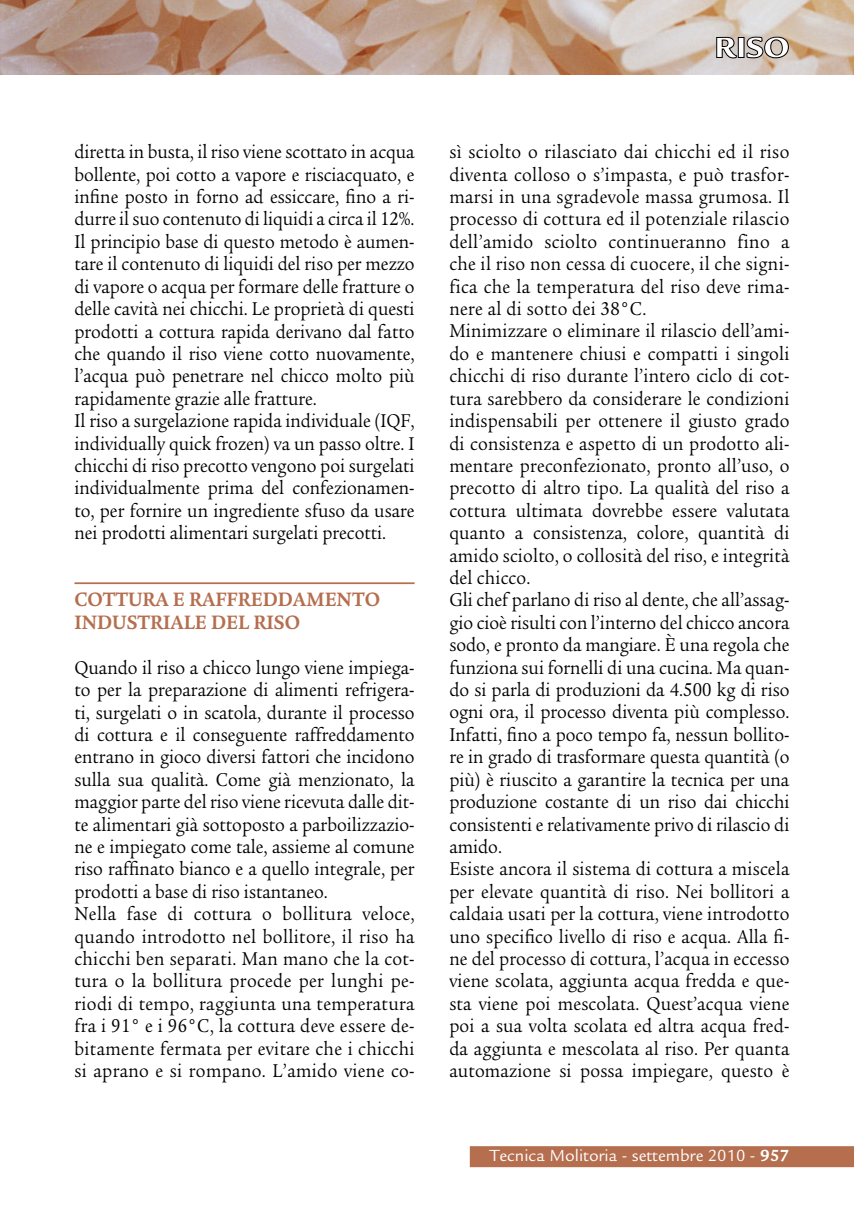
<style>
.page{position:relative;width:854px;height:1211px;background:#fff}
.page>*{position:absolute;margin:0;border:0;box-sizing:border-box;transform-origin:0 0}
.t1{font:900 31.5px "Legacy Sans Std";color:#fff}
.t2{font:700 21px/22.4px "Legacy Serif Std";color:#b56e4e;scale:.9 1}
.t3{font:20.12px/22.4px "Legacy Serif Std";color:#000;scale:.9 1}
.t4{font:17.5px "Legacy Sans Std";color:#fff}
.s1{font-weight:700}
</style>
<div class="page">
<div style="left:469px;top:1146px;width:384px;height:21px;background:#b56e4e"></div>
<img style="left:0;top:0;width:853px;height:74px">
<svg style="left:715px;top:36px;width:22px;height:23px"></svg>
<div style="left:737px;top:37px;width:7px;height:21px;border:1px solid #000"></div>
<svg style="left:745px;top:36px;width:44px;height:23px"></svg>
<hr style="left:74px;top:582px;width:340px;height:2px;background:#b56e4e">
<p class="t3" style="left:74px;top:141px;width:379px">diretta in busta, il riso viene scottato in acqua bollente, poi cotto a vapore e risciacquato, e infine posto in forno ad essiccare, fino a ri&shy;durre il suo contenuto di liquidi a circa il 12%.<br>Il principio base di questo metodo è aumen&shy;tare il contenuto di liquidi del riso per mezzo di vapore o acqua per formare delle fratture o delle cavità nei chicchi. Le proprietà di questi prodotti a cottura rapida derivano dal fatto che quando il riso viene cotto nuovamente, l’acqua può penetrare nel chicco molto più rapidamente grazie alle fratture.<br>Il riso a surgelazione rapida individuale (IQF, individually quick frozen) va un passo oltre. I chicchi di riso precotto vengono poi surgelati individualmente prima del confezionamen&shy;to, per fornire un ingrediente sfuso da usare nei prodotti alimentari surgelati precotti.</p>
<p class="t2" style="left:74px;top:590px;width:341px">COTTURA E RAFFREDDAMENTO<br>INDUSTRIALE DEL RISO</p>
<p class="t3" style="left:74px;top:656px;width:379px">Quando il riso a chicco lungo viene impiega&shy;to per la preparazione di alimenti refrigera&shy;ti, surgelati o in scatola, durante il processo di cottura e il conseguente raffreddamento entrano in gioco diversi fattori che incidono sulla sua qualità. Come già menzionato, la maggior parte del riso viene ricevuta dalle dit&shy;te alimentari già sottoposto a parboilizzazio&shy;ne e impiegato come tale, assieme al comune riso raffinato bianco e a quello integrale, per prodotti a base di riso istantaneo.<br>Nella fase di cottura o bollitura veloce, quando introdotto nel bollitore, il riso ha chicchi ben separati. Man mano che la cot&shy;tura o la bollitura procede per lunghi pe&shy;riodi di tempo, raggiunta una temperatura fra i 91° e i 96°C, la cottura deve essere de&shy;bitamente fermata per evitare che i chicchi si aprano e si rompano. L’amido viene co-</p>
<h1 class="t1" style="left:714px;top:35px;width:76px">RISO</h1>
<p class="t3" style="left:449px;top:141px;width:379px">sì sciolto o rilasciato dai chicchi ed il riso diventa colloso o s’impasta, e può trasfor&shy;marsi in una sgradevole massa grumosa. Il processo di cottura ed il potenziale rilascio dell’amido sciolto continueranno fino a che il riso non cessa di cuocere, il che signi&shy;fica che la temperatura del riso deve rima&shy;nere al di sotto dei 38°C.<br>Minimizzare o eliminare il rilascio dell’ami&shy;do e mantenere chiusi e compatti i singoli chicchi di riso durante l’intero ciclo di cot&shy;tura sarebbero da considerare le condizioni indispensabili per ottenere il giusto grado di consistenza e aspetto di un prodotto ali&shy;mentare preconfezionato, pronto all’uso, o precotto di altro tipo. La qualità del riso a cottura ultimata dovrebbe essere valutata quanto a consistenza, colore, quantità di amido sciolto, o collosità del riso, e integrità del chicco.<br>Gli chef parlano di riso al dente, che all’assag&shy;gio cioè risulti con l’interno del chicco ancora sodo, e pronto da mangiare. È una regola che funziona sui fornelli di una cucina. Ma quan&shy;do si parla di produzioni da 4.500 kg di riso ogni ora, il processo diventa più complesso.<br>Infatti, fino a poco tempo fa, nessun bollito&shy;re in grado di trasformare questa quantità (o più) è riuscito a garantire la tecnica per una produzione costante di un riso dai chicchi consistenti e relativamente privo di rilascio di amido.<br>Esiste ancora il sistema di cottura a miscela per elevate quantità di riso. Nei bollitori a caldaia usati per la cottura, viene introdotto uno specifico livello di riso e acqua. Alla fi&shy;ne del processo di cottura, l’acqua in eccesso viene scolata, aggiunta acqua fredda e que&shy;sta viene poi mescolata. Quest’acqua viene poi a sua volta scolata ed altra acqua fred&shy;da aggiunta e mescolata al riso. Per quanta automazione si possa impiegare, questo è</p>
<p class="t4" style="left:489px;top:1148px;width:301px">Tecnica Molitoria - settembre 2010 - <span class="s1">957</span></p>
</div>
